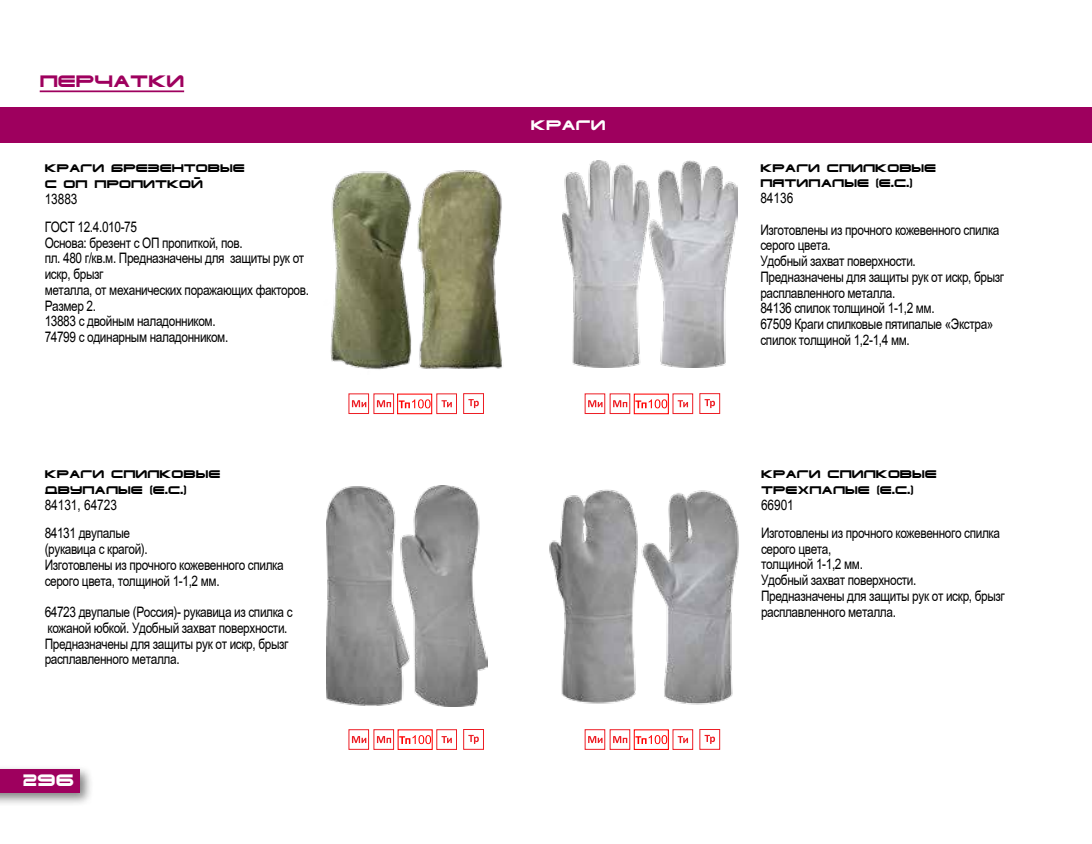
<style>
.page{position:relative;width:1092px;height:844px;background:#fff}
.page>*{position:absolute;margin:0;border:0;box-sizing:border-box;transform-origin:0 0}
.t1{font:700 semi-expanded 15.75px "Terminator Cyr";color:#9e005e}
.t2{font:700 semi-expanded 15.75px "Terminator Cyr";color:#fff}
.t3{font:14.35px/15.8px "Arial";letter-spacing:-.03em;color:#000;scale:.82 1}
.t4{font:700 semi-expanded 13.12px "Terminator Cyr 4";color:#fff}
.t5{font:700 semi-expanded 10.5px/15.8px "Terminator Cyr 4";color:#000}
</style>
<div class="page">
<div style="left:0;top:764px;width:94px;height:43px;background:#000;opacity:.5"></div>
<div style="left:0;top:768px;width:79px;height:24px;background:#9e005e"></div>
<hr style="left:40px;top:90px;width:144px;height:2px;background:#9e005e">
<div style="left:0;top:107px;width:1091px;height:36px;background:#9e005e"></div>
<div style="left:373px;top:393px;width:21px;height:21px;border:1px solid #ed1d24"></div>
<svg style="left:377px;top:400px;width:14px;height:7px"></svg>
<div style="left:348px;top:393px;width:21px;height:21px;border:1px solid #ed1d24"></div>
<svg style="left:352px;top:400px;width:14px;height:7px"></svg>
<div style="left:436px;top:393px;width:21px;height:21px;border:1px solid #ed1d24"></div>
<svg style="left:441px;top:400px;width:11px;height:7px"></svg>
<div style="left:463px;top:393px;width:21px;height:21px;border:1px solid #ed1d24"></div>
<svg style="left:468px;top:399px;width:11px;height:9px"></svg>
<div style="left:373px;top:729px;width:21px;height:20px;border:1px solid #ed1d24"></div>
<svg style="left:377px;top:736px;width:14px;height:6px"></svg>
<div style="left:348px;top:729px;width:21px;height:20px;border:1px solid #ed1d24"></div>
<svg style="left:352px;top:736px;width:14px;height:6px"></svg>
<div style="left:436px;top:729px;width:21px;height:20px;border:1px solid #ed1d24"></div>
<svg style="left:441px;top:736px;width:11px;height:6px"></svg>
<div style="left:463px;top:729px;width:21px;height:20px;border:1px solid #ed1d24"></div>
<svg style="left:468px;top:734px;width:11px;height:9px"></svg>
<svg style="left:613px;top:400px;width:14px;height:7px"></svg>
<svg style="left:588px;top:400px;width:14px;height:7px"></svg>
<div style="left:672px;top:393px;width:21px;height:21px;border:1px solid #ed1d24"></div>
<svg style="left:677px;top:400px;width:11px;height:7px"></svg>
<div style="left:699px;top:393px;width:21px;height:21px;border:1px solid #ed1d24"></div>
<svg style="left:704px;top:399px;width:11px;height:9px"></svg>
<div style="left:609px;top:729px;width:21px;height:20px;border:1px solid #ed1d24"></div>
<svg style="left:613px;top:736px;width:14px;height:6px"></svg>
<div style="left:584px;top:729px;width:21px;height:20px;border:1px solid #ed1d24"></div>
<svg style="left:588px;top:736px;width:14px;height:6px"></svg>
<div style="left:672px;top:729px;width:21px;height:20px;border:1px solid #ed1d24"></div>
<svg style="left:677px;top:736px;width:11px;height:6px"></svg>
<div style="left:699px;top:729px;width:21px;height:20px;border:1px solid #ed1d24"></div>
<svg style="left:704px;top:734px;width:11px;height:9px"></svg>
<img style="left:562px;top:160px;width:175px;height:207px">
<img style="left:326px;top:485px;width:161px;height:221px">
<img style="left:549px;top:489px;width:190px;height:216px">
<img style="left:330px;top:170px;width:172px;height:200px">
<div style="left:397px;top:393px;width:35px;height:21px;background:#fff;border:1px solid #f00"></div>
<svg style="left:398px;top:399px;width:32px;height:9px"></svg>
<div style="left:633px;top:393px;width:35px;height:21px;background:#fff;border:1px solid #f00"></div>
<svg style="left:635px;top:399px;width:32px;height:9px"></svg>
<svg style="left:633px;top:729px;width:35px;height:20px"></svg>
<svg style="left:635px;top:735px;width:32px;height:9px"></svg>
<svg style="left:397px;top:729px;width:35px;height:20px"></svg>
<svg style="left:399px;top:735px;width:32px;height:9px"></svg>
<p class="t1" style="left:40px;top:70px;width:146px">перчатки</p>
<p class="t5" style="left:45px;top:160px;width:201px">Краги брезентовые с ОП пропиткой</p>
<p class="t3" style="left:45px;top:184px;width:114px;line-height:28.3px">13883<br>ГОСТ 12.4.010-75</p>
<p class="t3" style="left:45px;top:235px;width:324px">Основа: брезент с ОП пропиткой, пов.<br>пл. 480 г/кв.м. Предназначены для защиты рук от искр, брызг<br>металла, от механических поражающих факторов.<br>Размер 2.<br>13883 с двойным наладонником.<br>74799 с одинарным наладонником.</p>
<p class="t5" style="left:45px;top:466px;width:177px">Краги спилковые двупалые (Е.С.)</p>
<p class="t3" style="left:45px;top:490px;width:106px;line-height:28.3px">84131, 64723<br>84131 двупалые</p>
<p class="t3" style="left:45px;top:541px;width:293px">(рукавица с крагой).<br>Изготовлены из прочного кожевенного спилка серого цвета, толщиной 1-1,2 мм.</p>
<p class="t3" style="left:45px;top:604px;width:304px">64723 двупалые (Россия)- рукавица из спилка с кожаной юбкой. Удобный захват поверхности.<br>Предназначены для защиты рук от искр, брызг расплавленного металла.</p>
<p class="t2" style="left:23px;top:769px;width:53px">296</p>
<p class="t4" style="left:531px;top:116px;width:76px">краги</p>
<p class="t5" style="left:760px;top:160px;width:177px">Краги спилковые пятипалые (Е.С.)</p>
<p class="t3" style="left:760px;top:182px;width:293px;line-height:31.5px">84136<br>Изготовлены из прочного кожевенного спилка</p>
<p class="t3" style="left:760px;top:237px;width:299px">серого цвета.<br>Удобный захват поверхности.<br>Предназначены для защиты рук от искр, брызг расплавленного металла.<br>84136 спилок толщиной 1-1,2 мм.<br>67509 Краги спилковые пятипалые «Экстра» спилок толщиной 1,2-1,4 мм.</p>
<p class="t5" style="left:761px;top:466px;width:177px">Краги спилковые трехпалые (Е.С.)</p>
<p class="t3" style="left:761px;top:490px;width:293px;line-height:28.3px">66901<br>Изготовлены из прочного кожевенного спилка</p>
<p class="t3" style="left:761px;top:540px;width:299px">серого цвета,<br>толщиной 1-1,2 мм.<br>Удобный захват поверхности.<br>Предназначены для защиты рук от искр, брызг расплавленного металла.</p>
</div>
